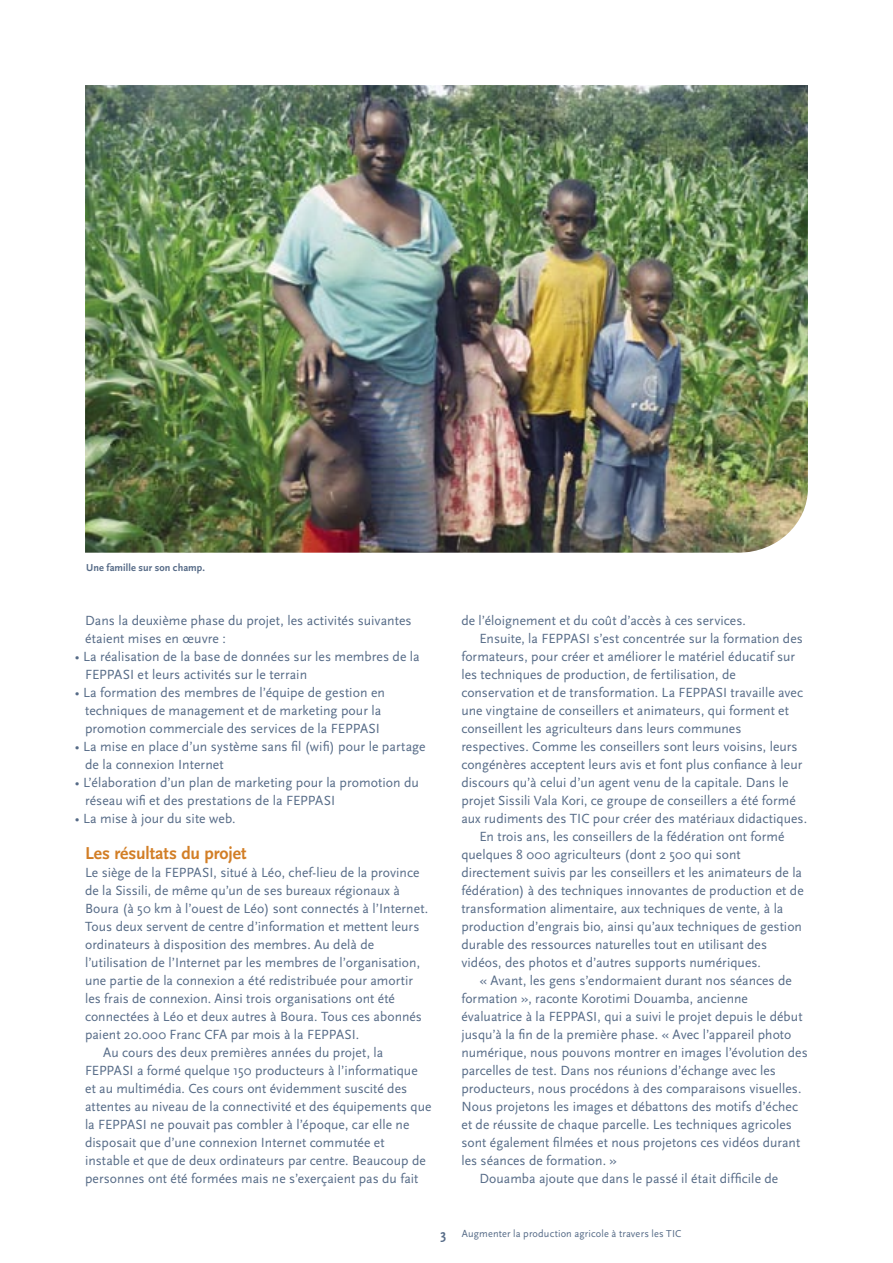
<style>
.page{position:relative;width:893px;height:1263px;background:#fff}
.page>*{position:absolute;margin:0;border:0;box-sizing:border-box;transform-origin:0 0}
.t1{font:700 18px "Scala Sans";letter-spacing:-.005em;color:#d27e26}
.t2{font:13.8px/18px "Scala Sans";letter-spacing:.005em;color:#566b87}
.t3{font:10.5px "Scala Sans";letter-spacing:.015em;color:#566b87}
.t4{font:700 10.5px "Scala Sans";letter-spacing:.005em;color:#566b87}
.s1{font-weight:700;font-size:13.8px}
</style>
<div class="page">
<img style="left:85px;top:85px;width:723px;height:468px">
<p class="t4" style="left:86px;top:562px;width:120px">Une famille sur son champ.</p>
<p class="t2" style="left:85px;top:612px;width:328px">Dans la deuxième phase du projet, les activités suivantes étaient mises en œuvre :</p>
<p class="t2" style="left:85px;top:648px;width:336px;text-indent:-10px">• La réalisation de la base de données sur les membres de la<br>FEPPASI et leurs activités sur le terrain</p>
<p class="t2" style="left:75px;top:684px;width:312px;text-align:center">• La formation des membres de l’équipe de gestion en techniques de management et de marketing pour la promotion commerciale des services de la FEPPASI</p>
<p class="t2" style="left:85px;top:738px;width:342px;text-indent:-10px">• La mise en place d’un système sans fil (wifi) pour le partage de la connexion Internet</p>
<p class="t2" style="left:85px;top:774px;width:335px;text-indent:-10px">• L’élaboration d’un plan de marketing pour la promotion du réseau wifi et des prestations de la FEPPASI</p>
<p class="t2" style="left:75px;top:810px;width:162px">• La mise à jour du site web.</p>
<h1 class="t1" style="left:85px;top:844px;width:163px">Les résultats du projet</h1>
<p class="t2" style="left:85px;top:864px;width:336px">Le siège de la FEPPASI, situé à Léo, chef-lieu de la province</p>
<p class="t2" style="left:85px;top:882px;width:316px">de la Sissili, de même qu’un de ses bureaux régionaux à</p>
<p class="t2" style="left:85px;top:900px;width:345px">Boura (à 50 km à l’ouest de Léo) sont connectés à l’Internet.</p>
<p class="t2" style="left:85px;top:918px;width:336px">Tous deux servent de centre d’information et mettent leurs</p>
<p class="t2" style="left:85px;top:936px;width:291px">ordinateurs à disposition des membres. Au delà de</p>
<p class="t2" style="left:85px;top:954px;width:337px">l’utilisation de l’Internet par les membres de l’organisation,</p>
<p class="t2" style="left:85px;top:972px;width:329px">une partie de la connexion a été redistribuée pour amortir</p>
<p class="t2" style="left:85px;top:990px;width:311px">les frais de connexion. Ainsi trois organisations ont été</p>
<p class="t2" style="left:85px;top:1008px;width:338px">connectées à Léo et deux autres à Boura. Tous ces abonnés</p>
<p class="t2" style="left:85px;top:1026px;width:276px">paient 20.000 Franc CFA par mois à la FEPPASI.</p>
<p class="t2" style="left:103px;top:1044px;width:282px">Au cours des deux premières années du projet, la</p>
<p class="t2" style="left:85px;top:1062px;width:334px">FEPPASI a formé quelque 150 producteurs à l’informatique</p>
<p class="t2" style="left:85px;top:1080px;width:324px">et au multimédia. Ces cours ont évidemment suscité des</p>
<p class="t2" style="left:85px;top:1098px;width:348px">attentes au niveau de la connectivité et des équipements que</p>
<p class="t2" style="left:85px;top:1116px;width:326px">la FEPPASI ne pouvait pas combler à l’époque, car elle ne</p>
<p class="t2" style="left:85px;top:1134px;width:301px">disposait que d’une connexion Internet commutée et</p>
<p class="t2" style="left:85px;top:1152px;width:342px">instable et que de deux ordinateurs par centre. Beaucoup de</p>
<p class="t2" style="left:85px;top:1170px;width:335px">personnes ont été formées mais ne s’exerçaient pas du fait</p>
<p class="t2" style="left:461px;top:612px;width:286px">de l’éloignement et du coût d’accès à ces services.</p>
<p class="t2" style="left:479px;top:630px;width:325px">Ensuite, la FEPPASI s’est concentrée sur la formation des</p>
<p class="t2" style="left:461px;top:648px;width:335px">formateurs, pour créer et améliorer le matériel éducatif sur</p>
<p class="t2" style="left:461px;top:666px;width:276px">les techniques de production, de fertilisation, de</p>
<p class="t2" style="left:461px;top:684px;width:343px">conservation et de transformation. La FEPPASI travaille avec</p>
<p class="t2" style="left:461px;top:702px;width:329px">une vingtaine de conseillers et animateurs, qui forment et</p>
<p class="t2" style="left:461px;top:720px;width:282px">conseillent les agriculteurs dans leurs communes</p>
<p class="t2" style="left:461px;top:738px;width:338px">respectives. Comme les conseillers sont leurs voisins, leurs</p>
<p class="t2" style="left:461px;top:756px;width:342px">congénères acceptent leurs avis et font plus confiance à leur</p>
<p class="t2" style="left:461px;top:774px;width:329px">discours qu’à celui d’un agent venu de la capitale. Dans le</p>
<p class="t2" style="left:461px;top:792px;width:336px">projet Sissili Vala Kori, ce groupe de conseillers a été formé</p>
<p class="t2" style="left:461px;top:810px;width:347px">aux rudiments des TIC pour créer des matériaux didactiques.</p>
<p class="t2" style="left:479px;top:828px;width:306px">En trois ans, les conseillers de la fédération ont formé</p>
<p class="t2" style="left:461px;top:846px;width:281px">quelques 8 000 agriculteurs (dont 2 500 qui sont</p>
<p class="t2" style="left:461px;top:864px;width:342px">directement suivis par les conseillers et les animateurs de la</p>
<p class="t2" style="left:461px;top:882px;width:344px">fédération) à des techniques innovantes de production et de</p>
<p class="t2" style="left:461px;top:900px;width:324px">transformation alimentaire, aux techniques de vente, à la</p>
<p class="t2" style="left:461px;top:918px;width:342px">production d’engrais bio, ainsi qu’aux techniques de gestion</p>
<p class="t2" style="left:461px;top:936px;width:307px">durable des ressources naturelles tout en utilisant des</p>
<p class="t2" style="left:461px;top:954px;width:301px">vidéos, des photos et d’autres supports numériques.</p>
<p class="t2" style="left:479px;top:972px;width:314px">« Avant, les gens s’endormaient durant nos séances de</p>
<p class="t2" style="left:461px;top:990px;width:288px">formation », raconte Korotimi Douamba, ancienne</p>
<p class="t2" style="left:461px;top:1008px;width:343px">évaluatrice à la FEPPASI, qui a suivi le projet depuis le début</p>
<p class="t2" style="left:461px;top:1026px;width:331px">jusqu’à la fin de la première phase. « Avec l’appareil photo</p>
<p class="t2" style="left:461px;top:1044px;width:348px">numérique, nous pouvons montrer en images l’évolution des</p>
<p class="t2" style="left:461px;top:1062px;width:316px">parcelles de test. Dans nos réunions d’échange avec les</p>
<p class="t2" style="left:461px;top:1080px;width:342px">producteurs, nous procédons à des comparaisons visuelles.</p>
<p class="t2" style="left:461px;top:1098px;width:338px">Nous projetons les images et débattons des motifs d’échec</p>
<p class="t2" style="left:461px;top:1116px;width:332px">et de réussite de chaque parcelle. Les techniques agricoles</p>
<p class="t2" style="left:461px;top:1134px;width:340px">sont également filmées et nous projetons ces vidéos durant</p>
<p class="t2" style="left:461px;top:1152px;width:157px">les séances de formation. »</p>
<p class="t2" style="left:479px;top:1170px;width:300px">Douamba ajoute que dans le passé il était difficile de</p>
<p class="t3" style="left:441px;top:1228px;width:242px"><span class="s1">3</span> Augmenter la production agricole à travers les TIC</p>
</div>
